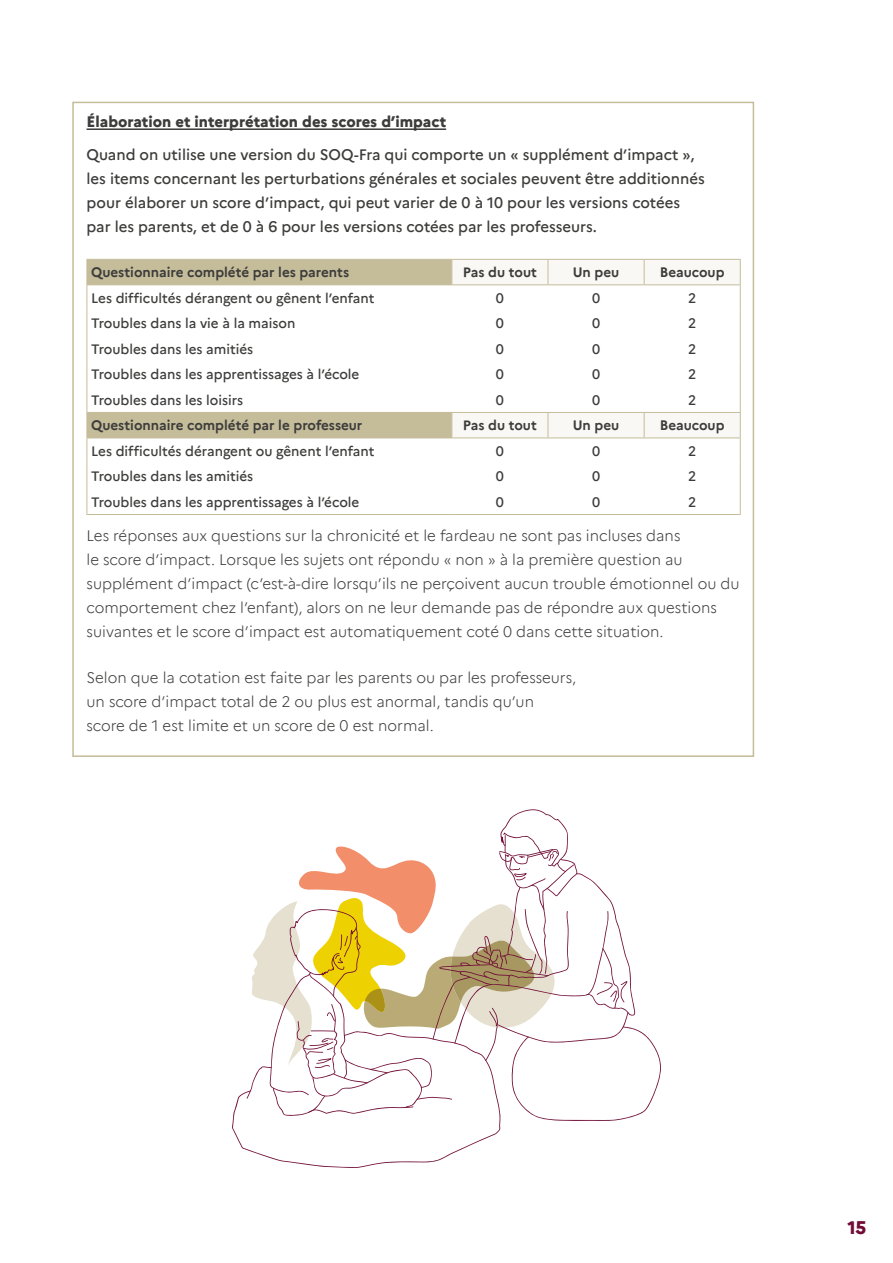
<style>
.page{position:relative;width:893px;height:1263px;background:#fff}
.page>*{position:absolute;margin:0;border:0;box-sizing:border-box;transform-origin:0 0}
.t1{font:800 18px "Marianne";color:#710c37}
.t2{font:300 15px/24px "Marianne";color:#3c3c3b}
.t3{font:500 15px/24px "Marianne";color:#3c3c3b}
.t4{font:800 15px "Marianne";color:#3c3c3b}
.t5{font:500 13.5px "Marianne";color:#3c3c3b}
.t6{font:700 13.5px "Marianne";color:#3c3c3b}
</style>
<div class="page">
<hr style="left:87px;top:128px;width:359px;height:2px;background:#3c3c3b">
<svg style="left:88px;top:260px;width:364px;height:178px"></svg>
<svg style="left:452px;top:260px;width:288px;height:178px"></svg>
<hr style="left:87px;top:259px;width:365px;height:1px;background:#c5bc9a">
<svg style="left:451px;top:260px;width:1px;height:24px"></svg>
<hr style="left:452px;top:259px;width:96px;height:1px;background:#c5bc9a">
<svg style="left:548px;top:260px;width:1px;height:24px"></svg>
<hr style="left:548px;top:259px;width:96px;height:1px;background:#c5bc9a">
<svg style="left:644px;top:260px;width:1px;height:24px"></svg>
<hr style="left:644px;top:259px;width:97px;height:1px;background:#c5bc9a">
<hr style="left:87px;top:284px;width:365px;height:1px;background:#c5bc9a">
<hr style="left:452px;top:284px;width:96px;height:1px;background:#c5bc9a">
<hr style="left:548px;top:284px;width:96px;height:1px;background:#c5bc9a">
<hr style="left:644px;top:284px;width:97px;height:1px;background:#c5bc9a">
<hr style="left:87px;top:412px;width:365px;height:1px;background:#c5bc9a">
<svg style="left:451px;top:413px;width:1px;height:25px"></svg>
<hr style="left:452px;top:412px;width:96px;height:1px;background:#c5bc9a">
<svg style="left:548px;top:413px;width:1px;height:25px"></svg>
<hr style="left:548px;top:412px;width:96px;height:1px;background:#c5bc9a">
<svg style="left:644px;top:413px;width:1px;height:25px"></svg>
<hr style="left:644px;top:412px;width:97px;height:1px;background:#c5bc9a">
<hr style="left:87px;top:438px;width:365px;height:1px;background:#c5bc9a">
<hr style="left:452px;top:438px;width:96px;height:1px;background:#c5bc9a">
<hr style="left:548px;top:438px;width:96px;height:1px;background:#c5bc9a">
<hr style="left:644px;top:438px;width:97px;height:1px;background:#c5bc9a">
<svg style="left:87px;top:260px;width:1px;height:254px"></svg>
<hr style="left:87px;top:514px;width:365px;height:1px;background:#c5bc9a">
<hr style="left:452px;top:514px;width:96px;height:1px;background:#c5bc9a">
<hr style="left:548px;top:514px;width:96px;height:1px;background:#c5bc9a">
<svg style="left:740px;top:260px;width:1px;height:254px"></svg>
<hr style="left:644px;top:514px;width:97px;height:1px;background:#c5bc9a">
<svg style="left:232px;top:809px;width:429px;height:359px"></svg>
<p class="t4" style="left:87px;top:110px;width:361px">Élaboration et interprétation des scores d’impact</p>
<p class="t3" style="left:87px;top:141px;width:620px">Quand on utilise une version du SOQ-Fra qui comporte un « supplément d’impact », les items concernant les perturbations générales et sociales peuvent être additionnés pour élaborer un score d’impact, qui peut varier de 0 à 10 pour les versions cotées par les parents, et de 0 à 6 pour les versions cotées par les professeurs.</p>
<p class="t6" style="left:91px;top:262px;width:260px">Questionnaire complété par les parents</p>
<p class="t6" style="left:463px;top:262px;width:76px">Pas du tout</p>
<p class="t6" style="left:573px;top:262px;width:48px">Un peu</p>
<p class="t6" style="left:660px;top:262px;width:66px">Beaucoup</p>
<p class="t5" style="left:91px;top:287px;width:285px">Les difficultés dérangent ou gênent l’enfant</p>
<p class="t5" style="left:496px;top:287px;width:10px">0</p>
<p class="t5" style="left:592px;top:287px;width:10px">0</p>
<p class="t5" style="left:688px;top:287px;width:10px">2</p>
<p class="t5" style="left:91px;top:313px;width:206px">Troubles dans la vie à la maison</p>
<p class="t5" style="left:496px;top:313px;width:10px">0</p>
<p class="t5" style="left:592px;top:313px;width:10px">0</p>
<p class="t5" style="left:688px;top:313px;width:10px">2</p>
<p class="t5" style="left:91px;top:338px;width:164px">Troubles dans les amitiés</p>
<p class="t5" style="left:496px;top:338px;width:10px">0</p>
<p class="t5" style="left:592px;top:338px;width:10px">0</p>
<p class="t5" style="left:688px;top:338px;width:10px">2</p>
<p class="t5" style="left:91px;top:364px;width:270px">Troubles dans les apprentissages à l’école</p>
<p class="t5" style="left:496px;top:364px;width:10px">0</p>
<p class="t5" style="left:592px;top:364px;width:10px">0</p>
<p class="t5" style="left:688px;top:364px;width:10px">2</p>
<p class="t5" style="left:91px;top:389px;width:154px">Troubles dans les loisirs</p>
<p class="t5" style="left:496px;top:389px;width:10px">0</p>
<p class="t5" style="left:592px;top:389px;width:10px">0</p>
<p class="t5" style="left:688px;top:389px;width:10px">2</p>
<p class="t6" style="left:91px;top:415px;width:273px">Questionnaire complété par le professeur</p>
<p class="t6" style="left:463px;top:415px;width:76px">Pas du tout</p>
<p class="t6" style="left:573px;top:415px;width:48px">Un peu</p>
<p class="t6" style="left:660px;top:415px;width:66px">Beaucoup</p>
<p class="t5" style="left:91px;top:441px;width:285px">Les difficultés dérangent ou gênent l’enfant</p>
<p class="t5" style="left:496px;top:441px;width:10px">0</p>
<p class="t5" style="left:592px;top:441px;width:10px">0</p>
<p class="t5" style="left:688px;top:441px;width:10px">2</p>
<p class="t5" style="left:91px;top:466px;width:164px">Troubles dans les amitiés</p>
<p class="t5" style="left:496px;top:466px;width:10px">0</p>
<p class="t5" style="left:592px;top:466px;width:10px">0</p>
<p class="t5" style="left:688px;top:466px;width:10px">2</p>
<p class="t5" style="left:91px;top:492px;width:270px">Troubles dans les apprentissages à l’école</p>
<p class="t5" style="left:496px;top:492px;width:10px">0</p>
<p class="t5" style="left:592px;top:492px;width:10px">0</p>
<p class="t5" style="left:688px;top:492px;width:10px">2</p>
<p class="t2" style="left:87px;top:523px;width:654px">Les réponses aux questions sur la chronicité et le fardeau ne sont pas incluses dans<br>le score d’impact. Lorsque les sujets ont répondu « non » à la première question au supplément d’impact (c’est-à-dire lorsqu’ils ne perçoivent aucun trouble émotionnel ou du comportement chez l’enfant), alors on ne leur demande pas de répondre aux questions suivantes et le score d’impact est automatiquement coté 0 dans cette situation.</p>
<p class="t2" style="left:87px;top:664px;width:491px">Selon que la cotation est faite par les parents ou par les professeurs, un score d’impact total de 2 ou plus est anormal, tandis qu’un score de 1 est limite et un score de 0 est normal.</p>
<p class="t1" style="left:847px;top:1213px;width:20px">15</p>
</div>
